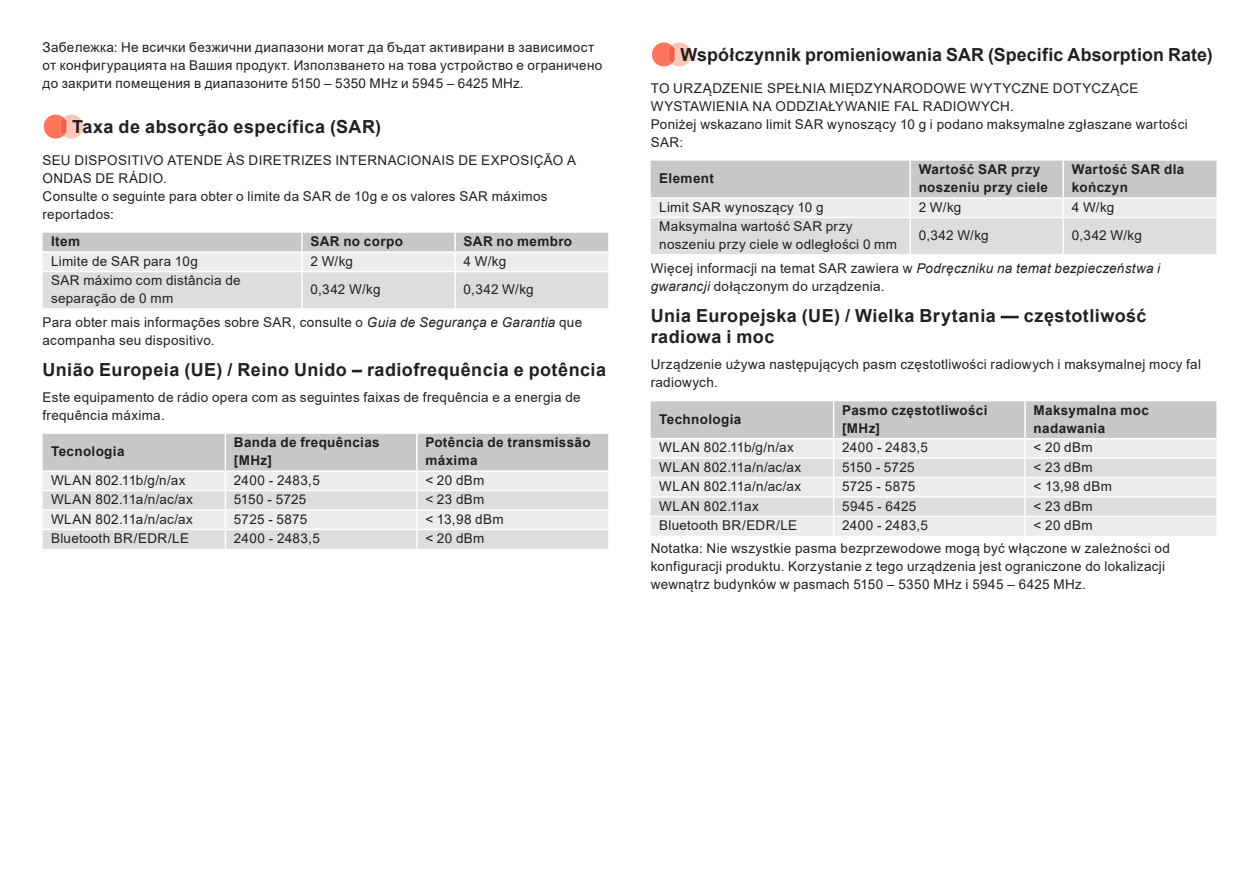
<style>
.page{position:relative;width:1259px;height:893px;background:#fff}
.page>*{position:absolute;margin:0;border:0;box-sizing:border-box;transform-origin:0 0}
.title_addtional_info{font:700 18px/21.6px "Arial";letter-spacing:.025em;color:#231f20}
.title_addtional_info-2{font:700 18px "Arial";letter-spacing:.005em;color:#231f20}
.body_addtional_info{font:13.5px/18px "Arial";letter-spacing:.02em;color:#231f20}
.table_info{font:13.5px/18px "Arial";letter-spacing:.025em;color:#231f20}
.table_info-2{font:700 13.5px/18px "Arial";letter-spacing:.025em;color:#231f20}
.s1{font-style:italic}
</style>
<div class="page">
<svg style="left:44px;top:115px;width:39px;height:24px"></svg>
<svg style="left:43px;top:233px;width:565px;height:75px;background:#dadbdd"></svg>
<hr style="left:43px;top:271px;width:259px;height:1px;background:#fff">
<hr style="left:302px;top:271px;width:153px;height:1px;background:#fff">
<hr style="left:301px;top:272px;width:2px;height:36px;background:#fff">
<hr style="left:455px;top:271px;width:153px;height:1px;background:#fff">
<hr style="left:454px;top:272px;width:2px;height:36px;background:#fff">
<hr style="left:43px;top:251px;width:259px;height:2px;background:#fff">
<hr style="left:302px;top:251px;width:153px;height:2px;background:#fff">
<hr style="left:455px;top:251px;width:153px;height:2px;background:#fff">
<svg style="left:43px;top:434px;width:565px;height:115px;background:#dcdcde"></svg>
<svg style="left:652px;top:43px;width:39px;height:23px"></svg>
<svg style="left:651px;top:161px;width:565px;height:93px;background:#d7d7d9"></svg>
<hr style="left:651px;top:217px;width:259px;height:1px;background:#fff">
<hr style="left:910px;top:217px;width:153px;height:1px;background:#fff">
<hr style="left:909px;top:218px;width:2px;height:36px;background:#fff">
<hr style="left:1063px;top:217px;width:153px;height:1px;background:#fff">
<hr style="left:1062px;top:218px;width:2px;height:36px;background:#fff">
<hr style="left:651px;top:197px;width:259px;height:2px;background:#fff">
<hr style="left:910px;top:197px;width:153px;height:2px;background:#fff">
<hr style="left:1063px;top:197px;width:153px;height:2px;background:#fff">
<svg style="left:651px;top:401px;width:565px;height:135px;background:#dedfe1"></svg>
<p class="body_addtional_info" style="left:43px;top:39px;width:561px">Забележка: Не всички безжични диапазони могат да бъдат активирани в зависимост от конфигурацията на Вашия продукт. Използването на това устройство е ограничено до закрити помещения в диапазоните 5150 – 5350 MHz и 5945 – 6425 MHz.</p>
<p class="title_addtional_info" style="left:72px;top:116px;width:310px">Taxa de absorção específica (SAR)</p>
<p class="body_addtional_info" style="left:43px;top:151px;width:535px">SEU DISPOSITIVO ATENDE ÀS DIRETRIZES INTERNACIONAIS DE EXPOSIÇÃO A<br>ONDAS DE RÁDIO.</p>
<p class="body_addtional_info" style="left:43px;top:187px;width:506px">Consulte o seguinte para obter o limite da SAR de 10g e os valores SAR máximos reportados:</p>
<p class="table_info-2" style="left:51px;top:233px;width:31px">Item</p>
<p class="table_info-2" style="left:310px;top:233px;width:94px">SAR no corpo</p>
<p class="table_info-2" style="left:463px;top:233px;width:110px">SAR no membro</p>
<p class="table_info" style="left:51px;top:252px;width:148px">Limite de SAR para 10g</p>
<p class="table_info" style="left:310px;top:252px;width:44px">2 W/kg</p>
<p class="table_info" style="left:463px;top:252px;width:44px">4 W/kg</p>
<p class="table_info" style="left:51px;top:271px;width:191px">SAR máximo com distância de separação de 0 mm</p>
<p class="table_info" style="left:310px;top:280px;width:72px">0,342 W/kg</p>
<p class="table_info" style="left:463px;top:280px;width:72px">0,342 W/kg</p>
<p class="body_addtional_info" style="left:43px;top:313px;width:541px">Para obter mais informações sobre SAR, consulte o <span class="s1">Guia de Segurança e Garantia</span> que acompanha seu dispositivo.</p>
<p class="title_addtional_info" style="left:43px;top:359px;width:565px">União Europeia (UE) / Reino Unido – radiofrequência e potência</p>
<p class="body_addtional_info" style="left:43px;top:388px;width:539px">Este equipamento de rádio opera com as seguintes faixas de frequência e a energia de frequência máxima.</p>
<p class="table_info-2" style="left:51px;top:443px;width:75px">Tecnologia</p>
<p class="table_info-2" style="left:234px;top:434px;width:147px">Banda de frequências [MHz]</p>
<p class="table_info-2" style="left:425px;top:434px;width:167px">Potência de transmissão máxima</p>
<p class="table_info" style="left:51px;top:471px;width:136px">WLAN 802.11b/g/n/ax</p>
<p class="table_info" style="left:234px;top:471px;width:87px">2400 - 2483,5</p>
<p class="table_info" style="left:425px;top:471px;width:61px">&lt; 20 dBm</p>
<p class="table_info" style="left:51px;top:490px;width:143px">WLAN 802.11a/n/ac/ax</p>
<p class="table_info" style="left:234px;top:490px;width:74px">5150 - 5725</p>
<p class="table_info" style="left:425px;top:490px;width:61px">&lt; 23 dBm</p>
<p class="table_info" style="left:51px;top:510px;width:143px">WLAN 802.11a/n/ac/ax</p>
<p class="table_info" style="left:234px;top:510px;width:75px">5725 - 5875</p>
<p class="table_info" style="left:425px;top:510px;width:80px">&lt; 13,98 dBm</p>
<p class="table_info" style="left:51px;top:529px;width:140px">Bluetooth BR/EDR/LE</p>
<p class="table_info" style="left:234px;top:529px;width:87px">2400 - 2483,5</p>
<p class="table_info" style="left:425px;top:529px;width:61px">&lt; 20 dBm</p>
<p class="title_addtional_info-2" style="left:680px;top:42px;width:533px">Współczynnik promieniowania SAR (Specific Absorption Rate)</p>
<p class="body_addtional_info" style="left:651px;top:79px;width:489px">TO URZĄDZENIE SPEŁNIA MIĘDZYNARODOWE WYTYCZNE DOTYCZĄCE<br>WYSTAWIENIA NA ODDZIAŁYWANIE FAL RADIOWYCH.</p>
<p class="body_addtional_info" style="left:651px;top:115px;width:538px">Poniżej wskazano limit SAR wynoszący 10 g i podano maksymalne zgłaszane wartości<br>SAR:</p>
<p class="table_info-2" style="left:659px;top:170px;width:56px">Element</p>
<p class="table_info-2" style="left:918px;top:161px;width:131px">Wartość SAR przy noszeniu przy ciele</p>
<p class="table_info-2" style="left:1071px;top:161px;width:114px">Wartość SAR dla kończyn</p>
<p class="table_info" style="left:659px;top:198px;width:166px">Limit SAR wynoszący 10 g</p>
<p class="table_info" style="left:918px;top:198px;width:44px">2 W/kg</p>
<p class="table_info" style="left:1071px;top:198px;width:44px">4 W/kg</p>
<p class="table_info" style="left:659px;top:217px;width:239px">Maksymalna wartość SAR przy noszeniu przy ciele w odległości 0 mm</p>
<p class="table_info" style="left:918px;top:226px;width:72px">0,342 W/kg</p>
<p class="table_info" style="left:1071px;top:226px;width:72px">0,342 W/kg</p>
<p class="body_addtional_info" style="left:651px;top:259px;width:511px">Więcej informacji na temat SAR zawiera w <span class="s1">Podręczniku na temat bezpieczeństwa i gwarancji</span> dołączonym do urządzenia.</p>
<p class="title_addtional_info" style="left:651px;top:305px;width:497px">Unia Europejska (UE) / Wielka Brytania — częstotliwość radiowa i moc</p>
<p class="body_addtional_info" style="left:651px;top:356px;width:552px">Urządzenie używa następujących pasm częstotliwości radiowych i maksymalnej mocy fal radiowych.</p>
<p class="table_info-2" style="left:659px;top:410px;width:84px">Technologia</p>
<p class="table_info-2" style="left:842px;top:401px;width:147px">Pasmo częstotliwości [MHz]</p>
<p class="table_info-2" style="left:1033px;top:401px;width:117px">Maksymalna moc nadawania</p>
<p class="table_info" style="left:659px;top:439px;width:136px">WLAN 802.11b/g/n/ax</p>
<p class="table_info" style="left:842px;top:439px;width:87px">2400 - 2483,5</p>
<p class="table_info" style="left:1033px;top:439px;width:61px">&lt; 20 dBm</p>
<p class="table_info" style="left:659px;top:458px;width:143px">WLAN 802.11a/n/ac/ax</p>
<p class="table_info" style="left:842px;top:458px;width:74px">5150 - 5725</p>
<p class="table_info" style="left:1033px;top:458px;width:61px">&lt; 23 dBm</p>
<p class="table_info" style="left:659px;top:477px;width:143px">WLAN 802.11a/n/ac/ax</p>
<p class="table_info" style="left:842px;top:477px;width:75px">5725 - 5875</p>
<p class="table_info" style="left:1033px;top:477px;width:80px">&lt; 13,98 dBm</p>
<p class="table_info" style="left:659px;top:497px;width:101px">WLAN 802.11ax</p>
<p class="table_info" style="left:842px;top:497px;width:76px">5945 - 6425</p>
<p class="table_info" style="left:1033px;top:497px;width:61px">&lt; 23 dBm</p>
<p class="table_info" style="left:659px;top:516px;width:140px">Bluetooth BR/EDR/LE</p>
<p class="table_info" style="left:842px;top:516px;width:87px">2400 - 2483,5</p>
<p class="table_info" style="left:1033px;top:516px;width:61px">&lt; 20 dBm</p>
<p class="body_addtional_info" style="left:651px;top:539px;width:520px">Notatka: Nie wszystkie pasma bezprzewodowe mogą być włączone w zależności od konfiguracji produktu. Korzystanie z tego urządzenia jest ograniczone do lokalizacji wewnątrz budynków w pasmach 5150 – 5350 MHz i 5945 – 6425 MHz.</p>
</div>
